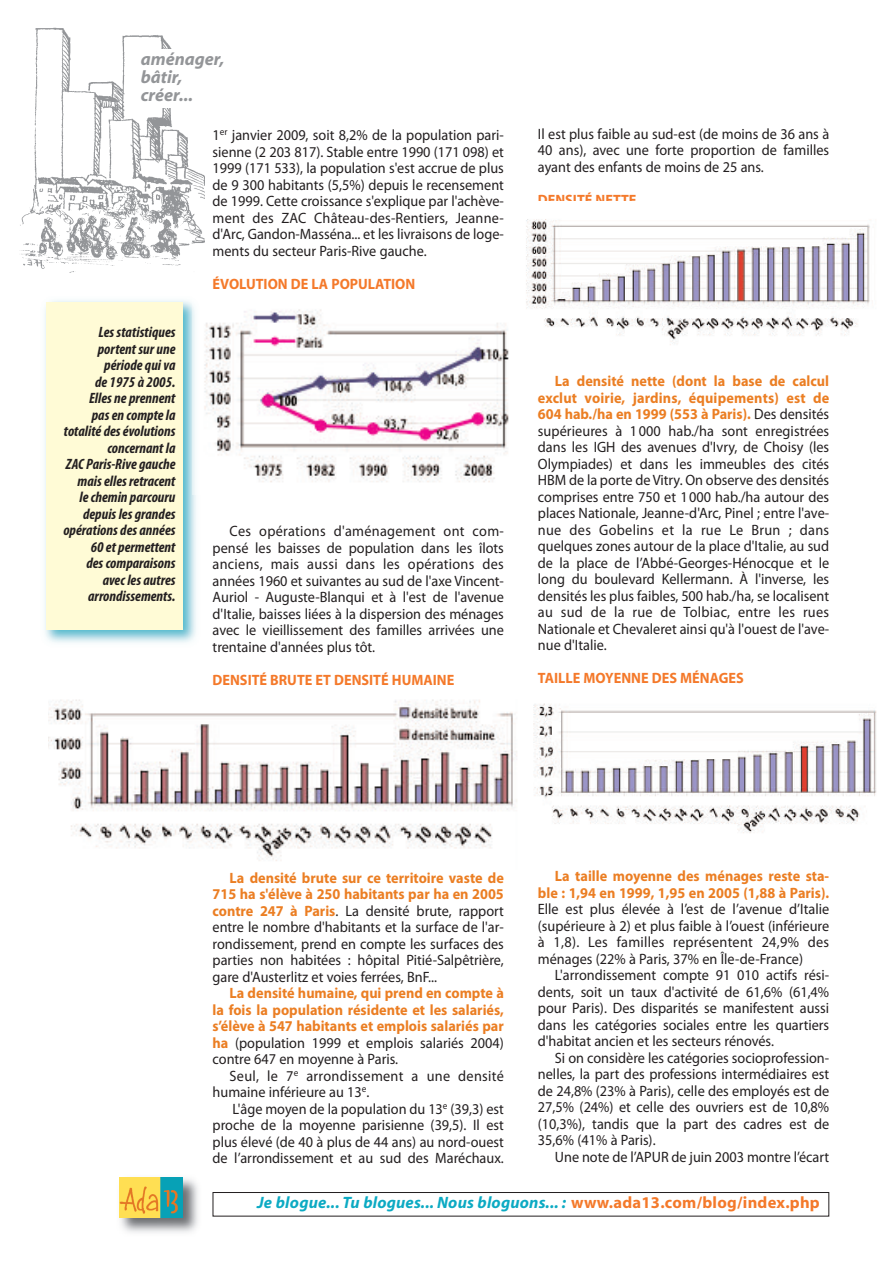
<style>
.page{position:relative;width:893px;height:1263px;background:#fff}
.page>*{position:absolute;margin:0;border:0;box-sizing:border-box;transform-origin:0 0}
.t1{font:italic 700 18px/18px "Myriad";color:#939598}
.t2{font:italic 700 16.5px "Myriad";letter-spacing:.01em;color:#0caac3}
.t3{font:15px/16.5px "Myriad Pro";color:#231f20;text-align:justify;scale:.95 1}
.t4{font:italic 700 condensed 15px/16.5px "Myriad Pro";color:#231f20;text-align:right}
.t5{font:700 15px/16.5px "Myriad Pro";color:#eb7e23;text-align:justify;scale:.95 1}
.t6{font:700 15px "Myriad";color:#f4792a;scale:.95 1}
.t7{font:15px/16.5px "Myriad Pro";letter-spacing:.02em;color:#231f20;scale:.95 1}
.s1{font-weight:700;color:#eb7e23}
.s2{font-weight:400;color:#231f20}
.s3{font-style:normal;color:#f4792a}
</style>
<div class="page">
<img style="left:204px;top:309px;width:305px;height:173px">
<img style="left:20px;top:27px;width:184px;height:246px">
<div style="left:141px;top:49px;width:125px;height:59px;background:#fff"></div>
<img style="left:119px;top:1178px;width:79px;height:55px">
<img style="left:119px;top:1177px;width:64px;height:40px">
<img style="left:45px;top:300px;width:151px;height:343px">
<img style="left:193px;top:300px;width:3px;height:195px">
<div style="left:46px;top:302px;width:137px;height:327px;background:#fffbd6"></div>
<div style="left:213px;top:1192px;width:616px;height:24px;border:1px solid #231f20"></div>
<img style="left:526px;top:219px;width:344px;height:126px">
<img style="left:533px;top:703px;width:344px;height:130px">
<img style="left:49px;top:699px;width:468px;height:162px">
<p class="t1" style="left:141px;top:52px;width:85px">aménager, bâtir, créer...</p>
<p class="t4" style="left:63px;top:325px;width:114px">Lesstatistiques portentsur une période quiva<br>de 1975 à 2005.<br>Elles ne prennent pasen compte la totalité desévolutions concernant la<br>ZAC Paris-Rive gauche maisellesretracent<br>le chemin parcouru depuisles grandes opérations des années<br>60 et permettent descomparaisons avec les autres arrondissements.</p>
<p class="t3" style="left:213px;top:128px;width:308px">1<sup>er</sup> janvier 2009, soit 8,2% de la population pari&shy;sienne (2 203 817). Stable entre 1990 (171 098) et 1999 (171 533), la population s'est accrue de plus de 9 300 habitants (5,5%) depuis le recensement de 1999. Cette croissance s'explique par l'achève&shy;ment des ZAC Château-des-Rentiers, Jeanne&shy;d'Arc, Gandon-Masséna... et les livraisons de loge&shy;ments du secteur Paris-Rive gauche.</p>
<p class="t6" style="left:213px;top:278px;width:215px">ÉVOLUTION DE LA POPULATION</p>
<p class="t3" style="left:213px;top:524px;width:308px;text-indent:17px">Ces opérations d'aménagement ont com&shy;pensé les baisses de population dans les îlots anciens, mais aussi dans les opérations des années 1960 et suivantes au sud de l'axe Vincent-Auriol - Auguste-Blanqui et à l'est de l'avenue d'Italie, baisses liées à la dispersion des ménages avec le vieillissement des familles arrivées une trentaine d'années plus tôt.</p>
<p class="t6" style="left:213px;top:674px;width:256px">DENSITÉ BRUTE ET DENSITÉ HUMAINE</p>
<p class="t3" style="left:538px;top:127px;width:308px">Il est plus faible au sud-est (de moins de 36 ans à 40 ans), avec une forte proportion de familles ayant des enfants de moins de 25 ans.</p>
<p class="t6" style="left:538px;top:194px;width:105px">DENSITÉ NETTE</p>
<p class="t3" style="left:538px;top:374px;width:308px;text-indent:17px"><span class="s1">La densité nette (dont la base de calcul exclut voirie, jardins, équipements) est de 604 hab./ha en 1999 (553 à Paris).</span> Des densités supérieures à 1000 hab./ha sont enregistrées dans les IGH des avenues d'Ivry, de Choisy (les Olympiades) et dans les immeubles des cités HBM de la porte de Vitry. On observe des densités comprises entre 750 et 1000 hab./ha autour des places Nationale, Jeanne-d'Arc, Pinel ; entre l'ave&shy;nue des Gobelins et la rue Le Brun ; dans quelques zones autour de la place d'Italie, au sud de la place de l’Abbé-Georges-Hénocque et le long du boulevard Kellermann. À l'inverse, les densités les plus faibles, 500 hab./ha, se localisent au sud de la rue de Tolbiac, entre les rues Nationale et Chevaleret ainsi qu'à l'ouest de l'ave&shy;nue d'Italie.</p>
<p class="t6" style="left:538px;top:673px;width:218px">TAILLE MOYENNE DES MÉNAGES</p>
<p class="t3" style="left:213px;top:871px;width:308px;text-indent:17px"><span class="s1">La densité brute sur ce territoire vaste de 715 ha s'élève à 250 habitants par ha en 2005 contre 247 à Paris</span>. La densité brute, rapport entre le nombre d'habitants et la surface de l'ar&shy;rondissement, prend en compte les surfaces des parties non habitées : hôpital Pitié-Salpêtrière, gare d'Austerlitz et voies ferrées, BnF...</p>
<p class="t5" style="left:213px;top:986px;width:308px;text-indent:17px">La densité humaine, qui prend en compte à la fois la population résidente et les salariés, s’élève à 547 habitants et emplois salariés par ha <span class="s2">(population 1999 et emplois salariés 2004) contre 647 en moyenne à Paris.</span></p>
<p class="t7" style="left:213px;top:1069px;width:308px;text-indent:17px">Seul, le 7<sup>e</sup> arrondissement a une densité humaine inférieure au 13<sup>e</sup>.</p>
<p class="t3" style="left:213px;top:1102px;width:308px;text-indent:20px">L'âge moyen de la population du 13<sup>e</sup> (39,3) est proche de la moyenne parisienne (39,5). Il est plus élevé (de 40 à plus de 44 ans) au nord-ouest de l’arrondissement et au sud des Maréchaux.</p>
<p class="t5" style="left:538px;top:869px;width:308px;text-align:right">La taille moyenne des ménages reste sta&shy;ble : 1,94 en 1999, 1,95 en 2005 (1,88 à Paris).</p>
<p class="t3" style="left:538px;top:902px;width:308px">Elle est plus élevée à l’est de l’avenue d’Italie (supérieure à 2) et plus faible à l’ouest (inférieure à 1,8). Les familles représentent 24,9% des ménages (22% à Paris, 37% en Île-de-France)</p>
<p class="t3" style="left:538px;top:968px;width:308px;text-indent:17px">L'arrondissement compte 91 010 actifs rési&shy;dents, soit un taux d'activité de 61,6% (61,4% pour Paris). Des disparités se manifestent aussi dans les catégories sociales entre les quartiers d'habitat ancien et les secteurs rénovés.</p>
<p class="t3" style="left:538px;top:1051px;width:308px;text-indent:17px">Si on considère les catégories socioprofession&shy;nelles, la part des professions intermédiaires est de 24,8% (23% à Paris), celle des employés est de 27,5% (24%) et celle des ouvriers est de 10,8% (10,3%), tandis que la part des cadres est de 35,6% (41% à Paris).</p>
<p class="t3" style="left:555px;top:1150px;width:290px">Une note de l’APUR de juin 2003 montre l’écart</p>
<p class="t2" style="left:257px;top:1197px;width:564px">Je blogue... Tu blogues... Nous bloguons... : <span class="s3">www.ada13.com/blog/index.php</span></p>
</div>
